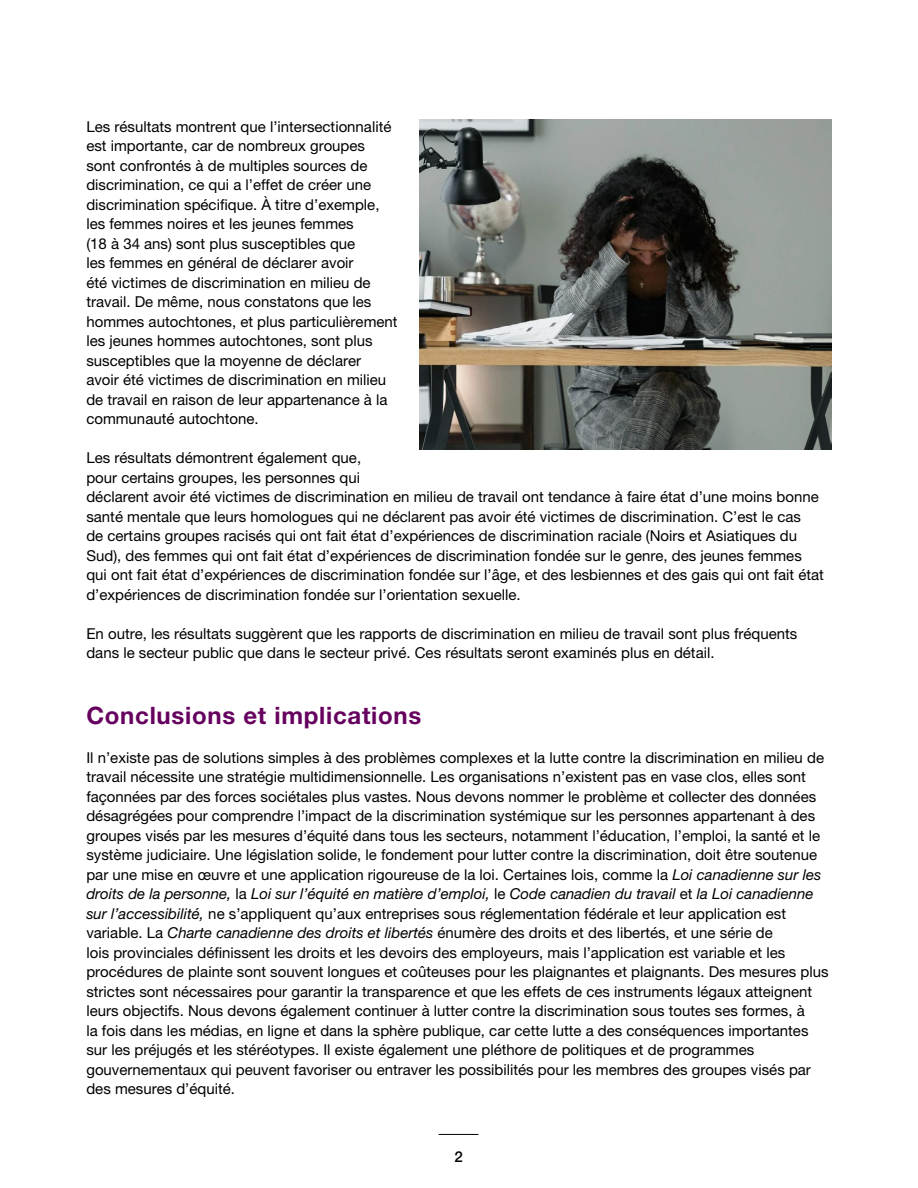
<style>
.page{position:relative;width:918px;height:1188px;background:#fff}
.page>*{position:absolute;margin:0;border:0;box-sizing:border-box;transform-origin:0 0}
.Basic_Body_Paragraph_-_Black{font:700 24px "Helvetica Neue LT Pro";letter-spacing:.03em;color:#66005f}
.Basic_Body_Paragraph_-_Black-2{font:15px/19.5px "Helvetica Neue LT Pro";color:#000}
.t1{font:500 15px "Helvetica Neue LT Pro";color:#000}
.s1{font-style:italic}
</style>
<div class="page">
<hr style="left:439px;top:1134px;width:39px;height:1px;background:#000">
<img style="left:419px;top:119px;width:413px;height:331px">
<p class="Basic_Body_Paragraph_-_Black-2" style="left:86px;top:116px;width:313px">Les résultats montrent que l’intersectionnalité est importante, car de nombreux groupes sont confrontés à de multiples sources de discrimination, ce qui a l’effet de créer une discrimination spécifique. À titre d’exemple, les femmes noires et les jeunes femmes<br>(18 à 34 ans) sont plus susceptibles que<br>les femmes en général de déclarer avoir<br>été victimes de discrimination en milieu de travail. De même, nous constatons que les hommes autochtones, et plus particulièrement les jeunes hommes autochtones, sont plus susceptibles que la moyenne de déclarer<br>avoir été victimes de discrimination en milieu de travail en raison de leur appartenance à la communauté autochtone.</p>
<p class="Basic_Body_Paragraph_-_Black-2" style="left:86px;top:448px;width:739px">Les résultats démontrent également que,<br>pour certains groupes, les personnes qui<br>déclarent avoir été victimes de discrimination en milieu de travail ont tendance à faire état d’une moins bonne santé mentale que leurs homologues qui ne déclarent pas avoir été victimes de discrimination. C’est le cas<br>de certains groupes racisés qui ont fait état d’expériences de discrimination raciale (Noirs et Asiatiques du Sud), des femmes qui ont fait état d’expériences de discrimination fondée sur le genre, des jeunes femmes qui ont fait état d’expériences de discrimination fondée sur l’âge, et des lesbiennes et des gais qui ont fait état d’expériences de discrimination fondée sur l’orientation sexuelle.</p>
<p class="Basic_Body_Paragraph_-_Black-2" style="left:86px;top:623px;width:712px">En outre, les résultats suggèrent que les rapports de discrimination en milieu de travail sont plus fréquents dans le secteur public que dans le secteur privé. Ces résultats seront examinés plus en détail.</p>
<p class="Basic_Body_Paragraph_-_Black" style="left:86px;top:700px;width:336px">Conclusions et implications</p>
<p class="Basic_Body_Paragraph_-_Black-2" style="left:86px;top:747px;width:744px">Il n’existe pas de solutions simples à des problèmes complexes et la lutte contre la discrimination en milieu de travail nécessite une stratégie multidimensionnelle. Les organisations n’existent pas en vase clos, elles sont façonnées par des forces sociétales plus vastes. Nous devons nommer le problème et collecter des données désagrégées pour comprendre l’impact de la discrimination systémique sur les personnes appartenant à des groupes visés par les mesures d’équité dans tous les secteurs, notamment l’éducation, l’emploi, la santé et le système judiciaire. Une législation solide, le fondement pour lutter contre la discrimination, doit être soutenue par une mise en œuvre et une application rigoureuse de la loi. Certaines lois, comme la <span class="s1">Loi canadienne sur les droits de la personne,</span> la <span class="s1">Loi sur l’équité en matière d’emploi,</span> le <span class="s1">Code canadien du travail</span> et <span class="s1">la Loi canadienne sur l’accessibilité,</span> ne s’appliquent qu’aux entreprises sous réglementation fédérale et leur application est variable. La <span class="s1">Charte canadienne des droits et libertés</span> énumère des droits et des libertés, et une série de<br>lois provinciales définissent les droits et les devoirs des employeurs, mais l’application est variable et les procédures de plainte sont souvent longues et coûteuses pour les plaignantes et plaignants. Des mesures plus strictes sont nécessaires pour garantir la transparence et que les effets de ces instruments légaux atteignent leurs objectifs. Nous devons également continuer à lutter contre la discrimination sous toutes ses formes, à<br>la fois dans les médias, en ligne et dans la sphère publique, car cette lutte a des conséquences importantes sur les préjugés et les stéréotypes. Il existe également une pléthore de politiques et de programmes gouvernementaux qui peuvent favoriser ou entraver les possibilités pour les membres des groupes visés par des mesures d’équité.</p>
<p class="t1" style="left:454px;top:1147px;width:10px">2</p>
</div>
